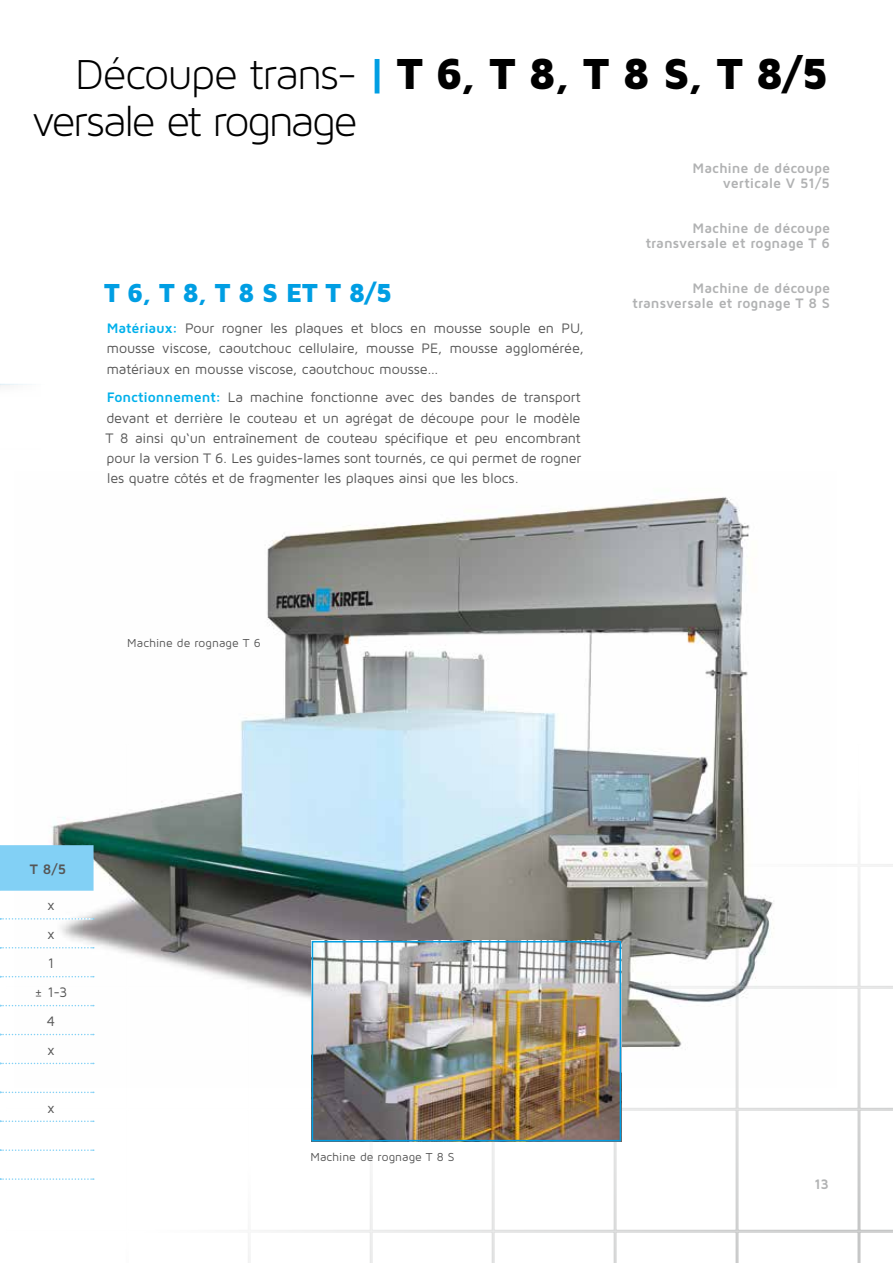
<style>
.page{position:relative;width:893px;height:1263px;background:#fff}
.page>*{position:absolute;margin:0;border:0;box-sizing:border-box;transform-origin:0 0}
.t1{font:900 45px "Maven Pro";color:#000}
.t2{font:45px "Maven Pro Light 300";letter-spacing:-.05em;color:#000}
.t3{font:900 27px "Maven Pro";color:#009ee3}
.t4{font:14.25px/20.2px "Maven Pro";letter-spacing:-.01em;color:#565656;text-align:justify}
.t5{font:700 14.25px/15px "Maven Pro";color:#b1b2b3;text-align:right}
.t6{font:700 14.25px "Maven Pro";color:#565656}
.t7{font:12px "Maven Pro";letter-spacing:.005em;color:#565656}
.s1{font-family:"Maven Pro Light 300";font-weight:400}
.s2{font-weight:700;color:#009ee3}
.s3{font-weight:700;color:#00b0eb}
</style>
<div class="page">
<img style="left:241px;top:497px;width:509px;height:246px">
<svg style="left:0;top:743px;width:893px;height:520px"></svg>
<img style="left:315px;top:944px;width:303px;height:194px">
<div style="left:312px;top:941px;width:309px;height:200px;border:2px solid #009ee3"></div>
<h1 class="t1" style="left:76px;top:46px;width:755px"><span class="s1">Découpe trans-</span> <span class="s2">|</span> T 6, T 8, T 8 S, T 8/5</h1>
<h1 class="t2" style="left:32px;top:96px;width:327px">versale et rognage</h1>
<h2 class="t3" style="left:104px;top:276px;width:290px">T 6, T 8, T 8 S ET T 8/5</h2>
<p class="t4" style="left:107px;top:317px;width:479px"><span class="s3">Matériaux:</span> Pour rogner les plaques et blocs en mousse souple en PU, mousse viscose, caoutchouc cellulaire, mousse PE, mousse agglomérée, matériaux en mousse viscose, caoutchouc mousse…</p>
<p class="t4" style="left:106px;top:387px;width:477px"><span class="s3">Fonctionnement:</span> La machine fonctionne avec des bandes de transport devant et derrière le couteau et un agrégat de découpe pour le modèle T 8 ainsi qu‘un entraînement de couteau spécifique et peu encombrant pour la version T 6. Les guides-lames sont tournés, ce qui permet de rogner les quatre côtés et de fragmenter les plaques ainsi que les blocs.</p>
<p class="t5" style="left:693px;top:160px;width:139px">Machine de découpe verticale V 51/5</p>
<p class="t5" style="left:646px;top:220px;width:186px">Machine de découpe transversale et rognage T 6</p>
<p class="t5" style="left:632px;top:280px;width:199px">Machine de découpe transversale et rognage T 8 S</p>
<p class="t7" style="left:127px;top:636px;width:135px">Machine de rognage T 6</p>
<p class="t6" style="left:30px;top:860px;width:38px">T 8/5</p>
<p class="t4" style="left:35px;top:890px;width:34px;line-height:29px;text-align:center">x<br>x<br>1<br>± 1-3<br>4<br>x</p>
<p class="t4" style="left:47px;top:1097px;width:9px">x</p>
<p class="t7" style="left:310px;top:1149px;width:146px">Machine de rognage T 8 S</p>
<p class="t5" style="left:814px;top:1176px;width:17px">13</p>
</div>
